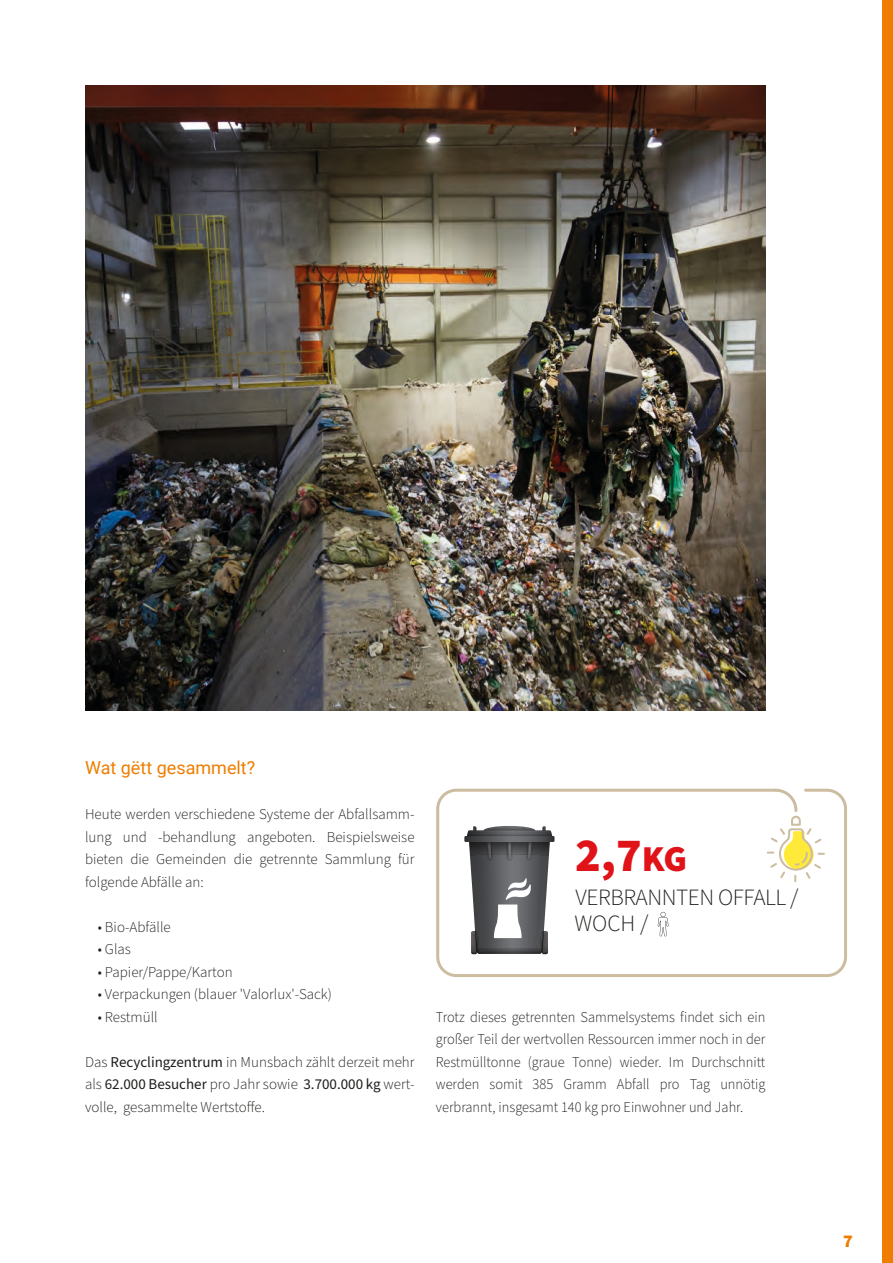
<style>
.page{position:relative;width:893px;height:1263px;background:#fff}
.page>*{position:absolute;margin:0;border:0;box-sizing:border-box;transform-origin:0 0}
.t1{font:900 47.55px "Source Sans Pro";color:#e01318}
.t2{font:300 23.25px/25.5px "Source Sans Pro";letter-spacing:-.02em;color:#1d1d1b}
.t3{font:18px "Roboto";color:#ef7d00}
.t4{font:900 18px "Source Sans Pro";color:#ef7d00}
.t5{font:300 15px/22.5px "Source Sans Pro";color:#1d1d1b;text-align:justify}
.t6{font:300 15px/22.5px "Source Sans Pro";color:#1d1d1b;text-align:justify;scale:.96 1}
.s1{font-weight:400}
.s2{font-size:36.45px}
</style>
<div class="page">
<div style="left:882px;top:0;width:11px;height:1263px;background:#ef7d00"></div>
<img style="left:85px;top:85px;width:680px;height:625px">
<svg style="left:436px;top:789px;width:411px;height:188px"></svg>
<svg style="left:767px;top:789px;width:58px;height:93px"></svg>
<p class="t3" style="left:85px;top:755px;width:172px">Wat gëtt gesammelt?</p>
<p class="t5" style="left:85px;top:803px;width:331px">Heute werden verschiedene Systeme der Abfallsamm&shy;lung und -behandlung angeboten. Beispielsweise bieten die Gemeinden die getrennte Sammlung für folgende Abfälle an:</p>
<p class="t5" style="left:98px;top:916px;width:75px">• Bio-Abfälle</p>
<p class="t5" style="left:98px;top:938px;width:35px">• Glas</p>
<p class="t5" style="left:98px;top:961px;width:136px">• Papier/Pappe/Karton</p>
<p class="t5" style="left:98px;top:983px;width:236px">• Verpackungen (blauer 'Valorlux'-Sack)</p>
<p class="t5" style="left:98px;top:1006px;width:61px">• Restmüll</p>
<p class="t5" style="left:85px;top:1051px;width:331px">Das <span class="s1">Recyclingzentrum</span> in Munsbach zählt derzeit mehr als <span class="s1">62.000 Besucher</span> pro Jahr sowie <span class="s1">3.700.000 kg</span> wert&shy;volle, gesammelte Wertstoffe.</p>
<h1 class="t1" style="left:575px;top:822px;width:114px">2,7 <span class="s2">KG</span></h1>
<h2 class="t2" style="left:575px;top:886px;width:226px">VERBRANNTEN OFFALL /<br>WOCH /</h2>
<p class="t6" style="left:436px;top:1006px;width:345px">Trotz dieses getrennten Sammelsystems findet sich ein großer Teil der wertvollen Ressourcen immer noch in der Restmülltonne (graue Tonne) wieder. Im Durchschnitt werden somit 385 Gramm Abfall pro Tag unnötig verbrannt, insgesamt 140 kg pro Einwohner und Jahr.</p>
<p class="t4" style="left:843px;top:1228px;width:11px">7</p>
</div>
